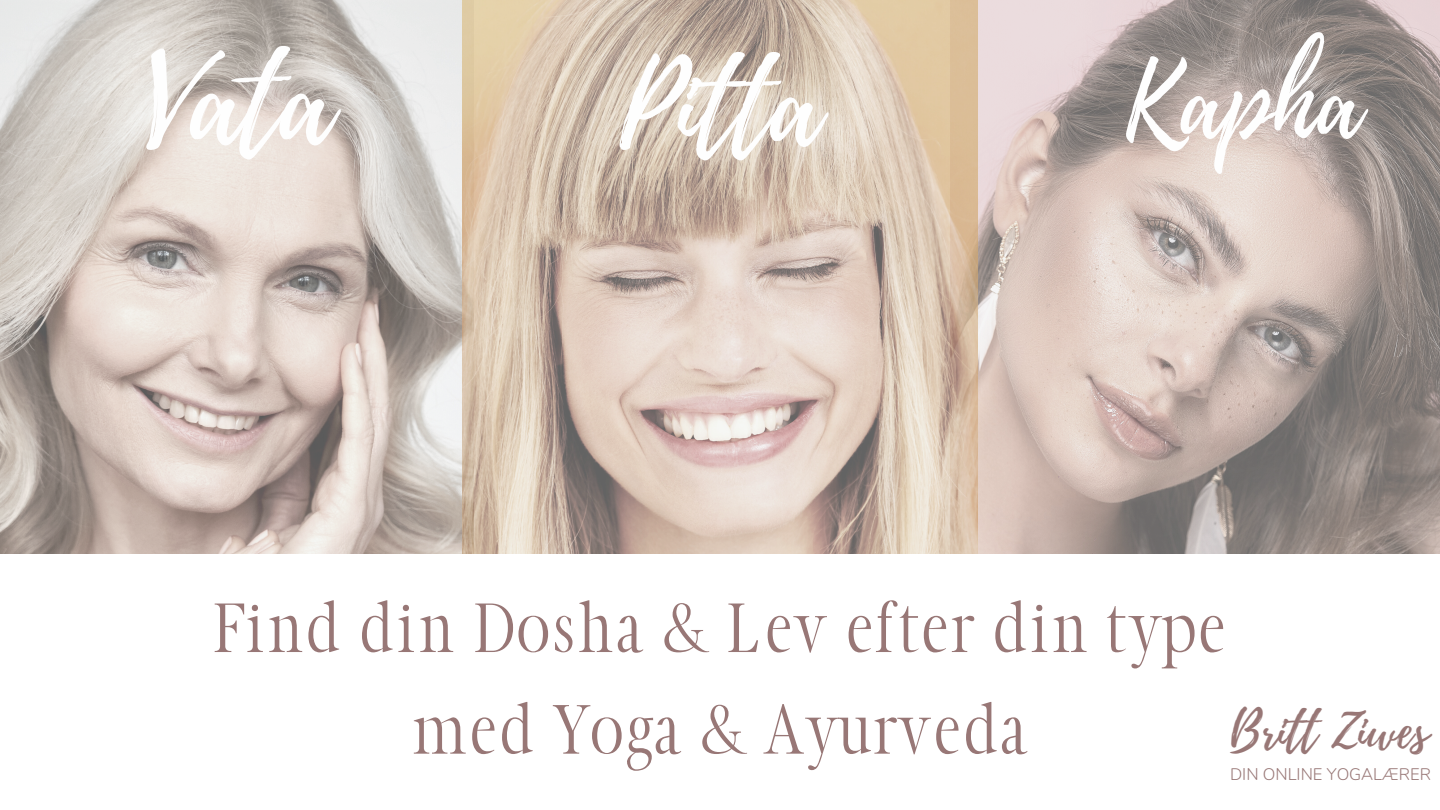
<style>
.page{position:relative;width:1440px;height:810px;background:#fff}
.page>*{position:absolute;margin:0;border:0;box-sizing:border-box;transform-origin:0 0}
.t1{font:120.5px "Playlist Script";color:#fefefe}
.t2{font:115px "Playlist Script";color:#fefefe}
.t3{font:99.8px "Playlist Script";color:#fefefe}
.t4{font:73.6px/101.6px "glamourluxury";color:#987776;text-align:center}
.t5{font:49.2px "Playlist Script";color:#987776}
.t6{font:300 16.7px "Nunito";color:#987776}
</style>
<div class="page">
<img style="left:951px;top:0;width:489px;height:554px">
<img style="left:0;top:0;width:463px;height:553px">
<img style="left:463px;top:0;width:514px;height:553px">
<h1 class="t1" style="left:146px;top:16px;width:187px">Vata</h1>
<h2 class="t2" style="left:620px;top:24px;width:202px">Pitta</h2>
<h3 class="t3" style="left:1123px;top:32px;width:239px">Kapha</h3>
<p class="t4" style="left:212px;top:578px;width:1016px">Find din Dosha &amp; Lev efter din type med Yoga &amp; Ayurveda</p>
<p class="t5" style="left:1230px;top:696px;width:200px">Britt Ziwes</p>
<p class="t6" style="left:1230px;top:763px;width:203px">DIN ONLINE YOGALÆRER</p>
</div>
